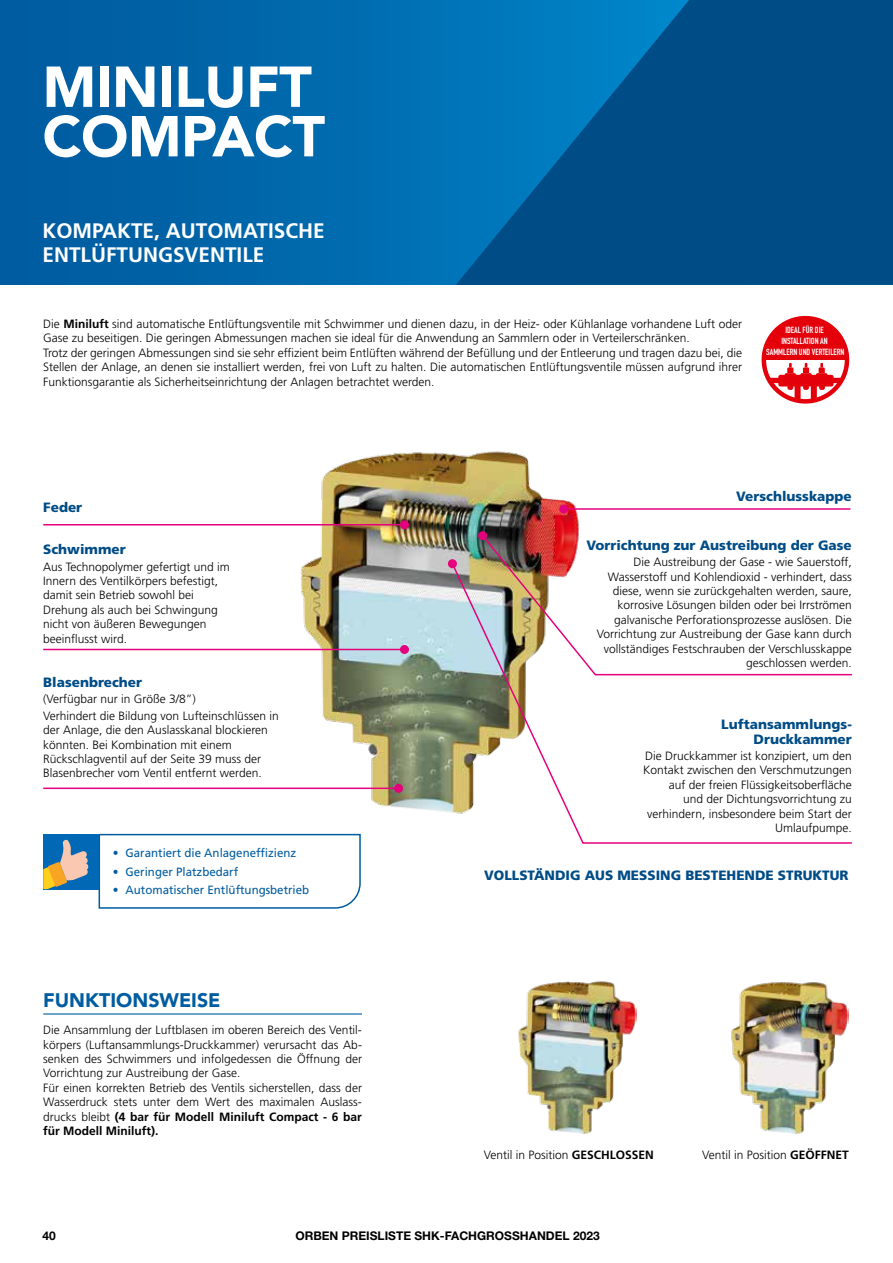
<style>
.page{position:relative;width:893px;height:1263px;background:#fff}
.page>*{position:absolute;margin:0;border:0;box-sizing:border-box;transform-origin:0 0}
.t1{font:900 57px/49.5px "Avenir LT Pro";letter-spacing:-.01em;color:#fff}
.t2{font:700 21px/24px "Frutiger LT Std";color:#fff}
.t3{font:900 19.5px "Avenir LT Pro";color:#005ca0}
.t4{font:900 13.5px/15px "Frutiger LT Std";color:#004c86;text-align:right}
.t5{font:300 12px/14.4px "Frutiger LT Std";color:#000}
.t6{font:12px "Frutiger LT Std";color:#005ca0;scale:.96 1}
.t7{font:700 12px "Helvetica Neue LT Pro";color:#000}
.t8{font:700 8.85px/10.5px "DIN Condensed";color:#fff;text-align:center}
.s1{font-weight:700}
</style>
<div class="page">
<img style="left:297px;top:451px;width:282px;height:361px">
<svg style="left:0;top:0;width:456px;height:285px;background:#0065a9"></svg>
<svg style="left:456px;top:0;width:437px;height:285px;background:#005895"></svg>
<hr style="left:43px;top:1013px;width:319px;height:1px;background:#005ca0">
<svg style="left:98px;top:833px;width:263px;height:76px"></svg>
<div style="left:43px;top:834px;width:56px;height:55px;background:#0068b4"></div>
<svg style="left:43px;top:839px;width:46px;height:50px"></svg>
<hr style="left:43px;top:787px;width:355px;height:2px;background:#e5007c">
<div style="left:394px;top:784px;width:9px;height:9px;background:#e5007c;border-radius:50%"></div>
<img style="left:481px;top:533px;width:98px;height:29px">
<div style="left:478px;top:531px;width:9px;height:9px;background:#e5007c;border-radius:50%"></div>
<svg style="left:450px;top:562px;width:402px;height:282px"></svg>
<div style="left:448px;top:559px;width:9px;height:9px;background:#e5007c;border-radius:50%"></div>
<hr style="left:43px;top:524px;width:361px;height:1px;background:#e5007c">
<div style="left:400px;top:520px;width:9px;height:9px;background:#e5007c;border-radius:50%"></div>
<hr style="left:43px;top:649px;width:361px;height:1px;background:#e5007c">
<div style="left:400px;top:645px;width:9px;height:9px;background:#e5007c;border-radius:50%"></div>
<img style="left:518px;top:981px;width:119px;height:153px">
<img style="left:731px;top:982px;width:118px;height:152px">
<svg style="left:764px;top:318px;width:83px;height:84px"></svg>
<svg style="left:764px;top:318px;width:83px;height:41px;fill:#e3000b"></svg>
<div style="left:778px;top:375px;width:55px;height:11px;background:#e3000b;border-radius:2px"></div>
<div style="left:785px;top:373px;width:11px;height:8px;background:#e3000b;border-radius:2px"></div>
<svg style="left:787px;top:363px;width:6px;height:10px"></svg>
<div style="left:800px;top:373px;width:12px;height:8px;background:#e3000b;border-radius:2px"></div>
<svg style="left:803px;top:363px;width:6px;height:10px"></svg>
<div style="left:816px;top:373px;width:11px;height:8px;background:#e3000b;border-radius:2px"></div>
<svg style="left:819px;top:363px;width:6px;height:10px"></svg>
<svg style="left:795px;top:386px;width:6px;height:13px"></svg>
<svg style="left:811px;top:386px;width:6px;height:13px"></svg>
<div style="left:787px;top:378px;width:6px;height:12px;background:#e3000b;border-radius:2px"></div>
<div style="left:803px;top:378px;width:6px;height:12px;background:#e3000b;border-radius:2px"></div>
<div style="left:819px;top:378px;width:6px;height:12px;background:#e3000b;border-radius:2px"></div>
<div style="left:831px;top:378px;width:14px;height:5px;background:#e3000b;border-radius:2px"></div>
<div style="left:767px;top:378px;width:14px;height:5px;background:#e3000b;border-radius:2px"></div>
<div style="left:762px;top:316px;width:87px;height:88px;border:4px solid #e3000b;border-radius:50%"></div>
<hr style="left:564px;top:508px;width:286px;height:2px;background:#e5007c">
<div style="left:559px;top:504px;width:9px;height:9px;background:#e5007c;border-radius:50%"></div>
<h1 class="t1" style="left:43px;top:62px;width:284px">MINILUFT<br>COMPACT</h1>
<h2 class="t2" style="left:43px;top:218px;width:284px">KOMPAKTE, AUTOMATISCHE<br>ENTLÜFTUNGSVENTILE</h2>
<p class="t5" style="left:43px;top:317px;width:700px">Die <span class="s1">Miniluft</span> sind automatische Entlüftungsventile mit Schwimmer und dienen dazu, in der Heiz- oder Kühlanlage vorhandene Luft oder Gase zu beseitigen. Die geringen Abmessungen machen sie ideal für die Anwendung an Sammlern oder in Verteilerschränken.<br>Trotz der geringen Abmessungen sind sie sehr effizient beim Entlüften während der Befüllung und der Entleerung und tragen dazu bei, die Stellen der Anlage, an denen sie installiert werden, frei von Luft zu halten. Die automatischen Entlüftungsventile müssen aufgrund ihrer Funktionsgarantie als Sicherheitseinrichtung der Anlagen betrachtet werden.</p>
<p class="t8" style="left:766px;top:325px;width:80px">IDEAL FÜR DIE<br>INSTALLATION AN<br>SAMMLERN UND VERTEILERN</p>
<p class="t4" style="left:43px;top:499px;width:41px">Feder</p>
<p class="t4" style="left:43px;top:542px;width:84px">Schwimmer</p>
<p class="t5" style="left:43px;top:559px;width:188px">Aus Technopolymer gefertigt und im<br>Innern des Ventilkörpers befestigt, damit sein Betrieb sowohl bei<br>Drehung als auch bei Schwingung nicht von äußeren Bewegungen beeinflusst wird.</p>
<p class="t4" style="left:43px;top:674px;width:100px">Blasenbrecher</p>
<p class="t5" style="left:43px;top:691px;width:237px;line-height:16.5px">(Verfügbar nur in Größe 3/8”)<br>Verhindert die Bildung von Lufteinschlüssen in</p>
<p class="t5" style="left:43px;top:723px;width:226px">der Anlage, die den Auslasskanal blockieren könnten. Bei Kombination mit einem Rückschlagventil auf der Seite 39 muss der Blasenbrecher vom Ventil entfernt werden.</p>
<p class="t6" style="left:113px;top:846px;width:193px">• Garantiert die Anlageneffizienz</p>
<p class="t6" style="left:113px;top:864px;width:132px">• Geringer Platzbedarf</p>
<p class="t6" style="left:113px;top:883px;width:206px">• Automatischer Entlüftungsbetrieb</p>
<h3 class="t3" style="left:43px;top:988px;width:179px">FUNKTIONSWEISE</h3>
<p class="t5" style="left:43px;top:1023px;width:320px">Die Ansammlung der Luftblasen im oberen Bereich des Ventil&shy;körpers (Luftansammlungs-Druckkammer) verursacht das Ab&shy;senken des Schwimmers und infolgedessen die Öffnung der Vorrichtung zur Austreibung der Gase.<br>Für einen korrekten Betrieb des Ventils sicherstellen, dass der Wasserdruck stets unter dem Wert des maximalen Auslass&shy;drucks bleibt <span class="s1">(4 bar für Modell Miniluft Compact - 6 bar für Modell Miniluft).</span></p>
<p class="t4" style="left:736px;top:489px;width:117px">Verschlusskappe</p>
<p class="t4" style="left:586px;top:537px;width:267px">Vorrichtung zur Austreibung der Gase</p>
<p class="t5" style="left:597px;top:555px;width:256px;text-align:right">Die Austreibung der Gase - wie Sauerstoff, Wasserstoff und Kohlendioxid - verhindert, dass diese, wenn sie zurückgehalten werden, saure, korrosive Lösungen bilden oder bei Irrströmen galvanische Perforationsprozesse auslösen. Die Vorrichtung zur Austreibung der Gase kann durch vollständiges Festschrauben der Verschlusskappe geschlossen werden.</p>
<p class="t4" style="left:721px;top:716px;width:132px">Luftansammlungs-<br>Druckkammer</p>
<p class="t5" style="left:643px;top:749px;width:210px;text-align:right">Die Druckkammer ist konzipiert, um den Kontakt zwischen den Verschmutzungen auf der freien Flüssigkeitsoberfläche<br>und der Dichtungsvorrichtung zu verhindern, insbesondere beim Start der Umlaufpumpe.</p>
<p class="t4" style="left:484px;top:867px;width:366px">VOLLSTÄNDIG AUS MESSING BESTEHENDE STRUKTUR</p>
<p class="t5" style="left:484px;top:1148px;width:172px">Ventil in Position <span class="s1">GESCHLOSSEN</span></p>
<p class="t5" style="left:702px;top:1148px;width:148px">Ventil in Position <span class="s1">GEÖFFNET</span></p>
<p class="t7" style="left:43px;top:1228px;width:15px">40</p>
<p class="t7" style="left:295px;top:1228px;width:306px">ORBEN PREISLISTE SHK-FACHGROSSHANDEL 2023</p>
</div>
